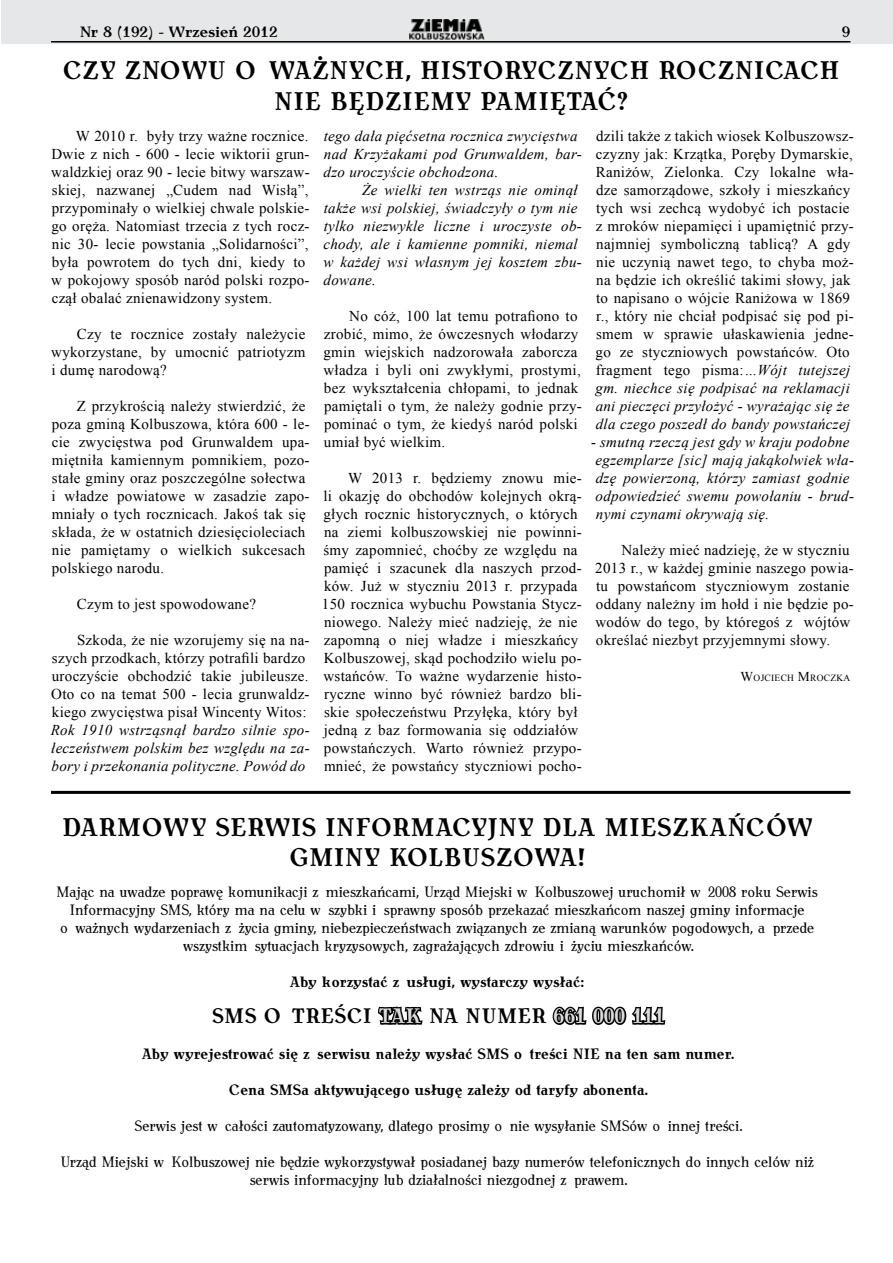
<style>
.page{position:relative;width:893px;height:1263px;background:#fff}
.page>*{position:absolute;margin:0;border:0;box-sizing:border-box;transform-origin:0 0}
.t1{font:700 25.5px/30.6px "Antykwa Torunska Cond";letter-spacing:.015em;color:#000}
.t2{font:700 21px "Antykwa Torunska Cond";color:#dcddde}
.t3{font:700 21px "Antykwa Torunska Cond";letter-spacing:.015em;color:#000}
.t4{font:15px/18px "Times New Roman";letter-spacing:.02em;color:#000}
.t5{font:15px/18px "Antykwa Torunska Cond";color:#000;text-align:center}
.t6{font:italic 15px/18px "Times New Roman";letter-spacing:.02em;color:#000}
.t7{font:700 15px "Antykwa Torunska Cond";color:#000}
.t8{font:700 15px "Antykwa Torunska";color:#000}
.t9{font:9.45px "Times New Roman";letter-spacing:.03em;color:#000}
.s1{font-style:italic}
.s2{font-size:13.5px}
.s3{color:#dcddde}
.s4{color:#000}
</style>
<div class="page">
<div style="left:2px;top:0;width:891px;height:43px;background:#e6e7e8"></div>
<img style="left:409px;top:19px;width:75px;height:21px">
<hr style="left:51px;top:41px;width:799px;height:2px;background:#000">
<svg style="left:377px;top:1006px;width:46px;height:19px"></svg>
<svg style="left:552px;top:1006px;width:114px;height:19px"></svg>
<hr style="left:51px;top:791px;width:799px;height:3px;background:#000">
<p class="t8" style="left:80px;top:20px;width:199px">Nr 8 (192) - Wrzesień 2012</p>
<p class="t8" style="left:842px;top:20px;width:10px">9</p>
<h1 class="t1" style="left:63px;top:53px;width:141px">Czy znowu</h1>
<h1 class="t1" style="left:274px;top:53px;width:567px;text-indent:-39px">o ważnych, historycznych rocznicach nie będziemy pamiętać?</h1>
<p class="t4" style="left:51px;top:127px;width:260px;text-indent:25px">W 2010 r. były trzy ważne rocznice.<br>Dwie z nich - 600 - lecie wiktorii grun&shy;waldzkiej oraz 90 - lecie bitwy warszaw&shy;skiej, nazwanej „Cudem nad Wisłą”, przypominały o wielkiej chwale polskie&shy;go oręża. Natomiast trzecia z tych rocz&shy;nic 30- lecie powstania „Solidarności”, była powrotem do tych dni, kiedy to w pokojowy sposób naród polski rozpo&shy;czął obalać znienawidzony system.</p>
<p class="t4" style="left:51px;top:325px;width:256px;text-align:justify;text-indent:26px">Czy te rocznice zostały należycie wykorzystane, by umocnić patriotyzm i dumę narodową?</p>
<p class="t4" style="left:52px;top:397px;width:260px;text-indent:25px">Z przykrością należy stwierdzić, że poza gminą Kolbuszowa, która 600 - le&shy;cie zwycięstwa pod Grunwaldem upa&shy;miętniła kamiennym pomnikiem, pozo&shy;stałe gminy oraz poszczególne sołectwa i władze powiatowe w zasadzie zapo&shy;mniały o tych rocznicach. Jakoś tak się składa, że w ostatnich dziesięcioleciach nie pamiętamy o wielkich sukcesach polskiego narodu.</p>
<p class="t4" style="left:77px;top:595px;width:181px">Czym to jest spowodowane?</p>
<p class="t4" style="left:51px;top:631px;width:260px;text-indent:26px">Szkoda, że nie wzorujemy się na na&shy;szych przodkach, którzy potrafili bardzo uroczyście obchodzić takie jubileusze.<br>Oto co na temat 500 - lecia grunwaldz&shy;kiego zwycięstwa pisał Wincenty Witos:</p>
<p class="t6" style="left:51px;top:721px;width:260px;text-align:justify">Rok 1910 wstrząsnął bardzo silnie spo&shy;łeczeństwem polskim bez względu na za&shy;bory i przekonania polityczne. Powód do</p>
<p class="t6" style="left:324px;top:127px;width:260px">tego dała pięćsetna rocznica zwycięstwa nad Krzyżakami pod Grunwaldem, bar&shy;dzo uroczyście obchodzona.</p>
<p class="t6" style="left:323px;top:181px;width:260px;text-indent:39px">Że wielki ten wstrząs nie ominął także wsi polskiej, świadczyły o tym nie tylko niezwykle liczne i uroczyste ob&shy;chody, ale i kamienne pomniki, niemal w każdej wsi własnym jej kosztem zbu&shy;dowane.</p>
<p class="t4" style="left:323px;top:307px;width:260px;text-indent:26px">No cóż, 100 lat temu potrafiono to zrobić, mimo, że ówczesnych włodarzy gmin wiejskich nadzorowała zaborcza władza i byli oni zwykłymi, prostymi, bez wykształcenia chłopami, to jednak pamiętali o tym, że należy godnie przy&shy;pominać o tym, że kiedyś naród polski umiał być wielkim.</p>
<p class="t4" style="left:322px;top:469px;width:261px;text-indent:26px">W 2013 r. będziemy znowu mie&shy;li okazję do obchodów kolejnych okrą&shy;głych rocznic historycznych, o których na ziemi kolbuszowskiej nie powinni&shy;śmy zapomnieć, choćby ze względu na pamięć i szacunek dla naszych przod&shy;ków. Już w styczniu 2013 r. przypada 150 rocznica wybuchu Powstania Stycz&shy;niowego. Należy mieć nadzieję, że nie zapomną o niej władze i mieszkańcy Kolbuszowej, skąd pochodziło wielu po&shy;wstańców. To ważne wydarzenie histo&shy;ryczne winno być również bardzo bli&shy;skie społeczeństwu Przyłęka, który był jedną z baz formowania się oddziałów powstańczych. Warto również przypo&shy;mnieć, że powstańcy styczniowi pocho-</p>
<p class="t4" style="left:596px;top:127px;width:260px">dzili także z takich wiosek Kolbuszowsz&shy;czyzny jak: Krzątka, Poręby Dymarskie, Raniżów, Zielonka. Czy lokalne wła&shy;dze samorządowe, szkoły i mieszkańcy tych wsi zechcą wydobyć ich postacie z mroków niepamięci i upamiętnić przy&shy;najmniej symboliczną tablicą? A gdy nie uczynią nawet tego, to chyba moż&shy;na będzie ich określić takimi słowy, jak to napisano o wójcie Raniżowa w 1869 r., który nie chciał podpisać się pod pi&shy;smem w sprawie ułaskawienia jedne&shy;go ze styczniowych powstańców. Oto fragment tego pisma:<span class="s1">…Wójt tutejszej gm. niechce się podpisać na reklamacji ani pieczęci przyłożyć - wyrażając się że dla czego poszedł do bandy powstańczej</span></p>
<p class="t6" style="left:591px;top:433px;width:264px">- smutną rzeczą jest gdy w kraju podobne egzemplarze [sic] mają jakąkolwiek wła&shy;dzę powierzoną, którzy zamiast godnie odpowiedzieć swemu powołaniu - brud&shy;nymi czynami okrywają się.</p>
<p class="t4" style="left:595px;top:541px;width:260px;text-indent:26px">Należy mieć nadzieję, że w styczniu 2013 r., w każdej gminie naszego powia&shy;tu powstańcom styczniowym zostanie oddany należny im hołd i nie będzie po&shy;wodów do tego, by któregoś z wójtów określać niezbyt przyjemnymi słowy.</p>
<p class="t9" style="left:741px;top:672px;width:111px"><span class="s2">W</span>OJCIECH <span class="s2">M</span>ROCZKA</p>
<h1 class="t1" style="left:62px;top:810px;width:40px">DARMO</h1>
<h1 class="t1" style="left:163px;top:810px;width:70px">WY SER</h1>
<h1 class="t1" style="left:264px;top:810px;width:127px">WIS INFORMACY</h1>
<h1 class="t1" style="left:487px;top:810px;width:136px">JNY DLA MIESZKA</h1>
<h1 class="t1" style="left:728px;top:810px;width:86px">ŃCÓW</h1>
<h1 class="t1" style="left:289px;top:840px;width:38px">GMINY</h1>
<h1 class="t1" style="left:389px;top:840px;width:19px">KOLB</h1>
<h1 class="t1" style="left:462px;top:840px;width:38px">USZO</h1>
<h1 class="t1" style="left:534px;top:840px;width:53px">WA!</h1>
<p class="t5" style="left:56px;top:882px;width:763px">Mając na uwadze poprawę komunikacji z mieszkańcami, Urząd Miejski w Kolbuszowej uruchomił w 2008 roku Serwis Informacyjny SMS, który ma na celu w szybki i sprawny sposób przekazać mieszkańcom naszej gminy informacje<br>o ważnych wydarzeniach z życia gminy, niebezpieczeństwach związanych ze zmianą warunków pogodowych, a przede wszystkim sytuacjach kryzysowych, zagrażających zdrowiu i życiu mieszkańców.</p>
<p class="t7" style="left:290px;top:971px;width:296px">Aby korzystać z usługi, wystarczy wysłać:</p>
<h2 class="t3" style="left:212px;top:1000px;width:16px">SMS</h2>
<h2 class="t3" style="left:264px;top:1000px;width:130px">o treści <span class="s3">TAK</span></h2>
<h2 class="t2" style="left:429px;top:1000px;width:237px"><span class="s4">na numer</span> 661 000 111</h2>
<p class="t7" style="left:142px;top:1043px;width:347px">Aby wyrejestrować się z serwisu należy wysłać SMS</p>
<p class="t7" style="left:514px;top:1043px;width:69px">o treści NIE</p>
<p class="t7" style="left:605px;top:1043px;width:131px">na ten sam numer.</p>
<p class="t7" style="left:229px;top:1079px;width:53px">Cena SMS</p>
<p class="t7" style="left:301px;top:1079px;width:348px">a aktywującego usługę zależy od taryfy abonenta.</p>
<p class="t5" style="left:135px;top:1116px;width:610px">Serwis jest w całości zautomatyzowany, dlatego prosimy o nie wysyłanie SMSów o innej treści.</p>
<p class="t5" style="left:60px;top:1152px;width:755px">Urząd Miejski w Kolbuszowej nie będzie wykorzystywał posiadanej bazy numerów telefonicznych do innych celów niż serwis informacyjny lub działalności niezgodnej z prawem.</p>
</div>
